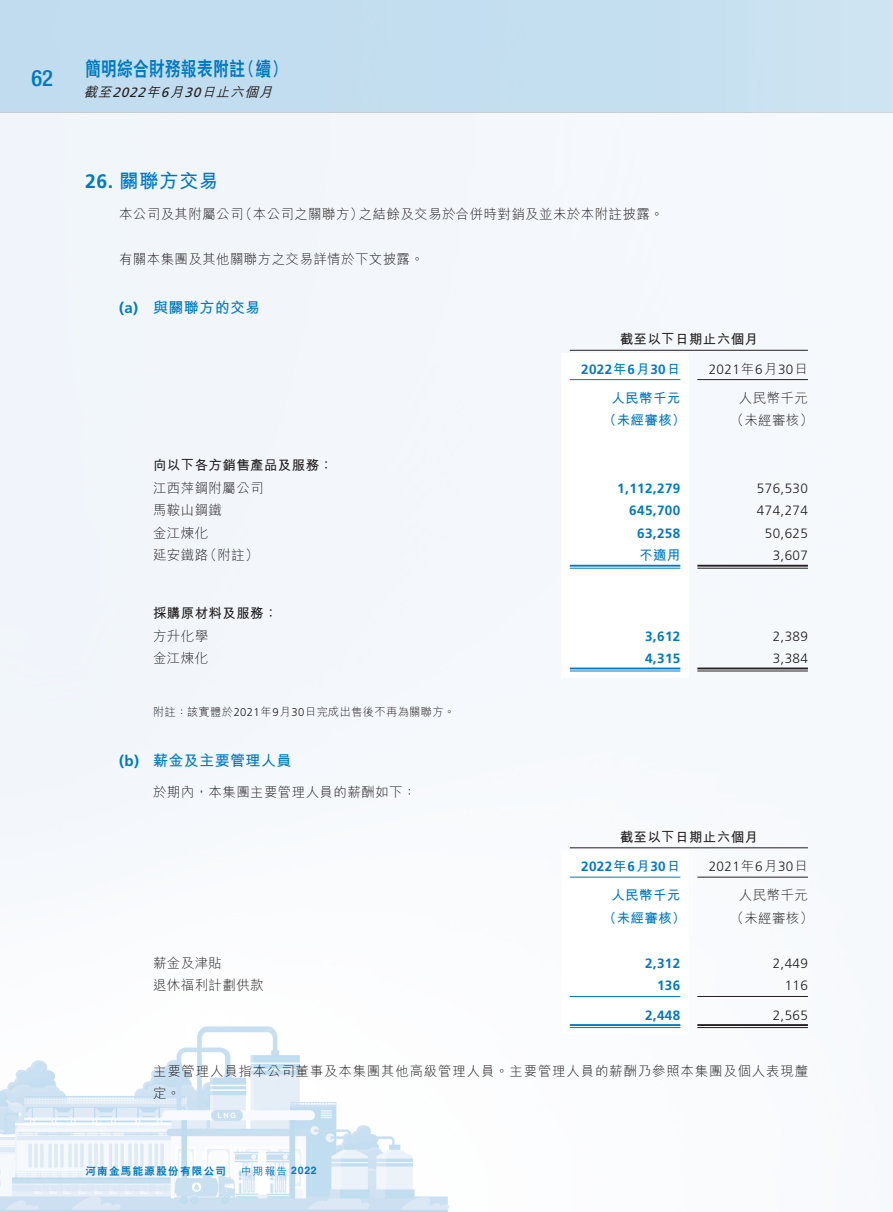
<style>
.page{position:relative;width:893px;height:1212px;background:#fff}
.page>*{position:absolute;margin:0;border:0;box-sizing:border-box;transform-origin:0 0}
.t1{font:500 condensed 22.5px "Helvetica Neue LT Std";color:#0079c2}
.t2{font:800 19.5px "C Hei 2 HK";letter-spacing:.03em;color:#0079c2;scale:.8 1}
.t3{font:700 19.5px "M Hei HK";letter-spacing:.03em;color:#0079c2}
.t4{font:700 15px "M Hei HK";letter-spacing:.03em;color:#0079c2}
.t5{font:300 13.5px "M Hei HK";letter-spacing:.03em;color:#231f20}
.t6{font:300 13.5px "Frutiger LT Std";letter-spacing:.03em;color:#231f20}
.t7{font:700 13.5px "Frutiger LT Std";letter-spacing:.03em;color:#0079c2}
.t8{font:300 13.5px/22.5px "M Hei HK";letter-spacing:.055em;color:#231f20}
.t9{font:700 13.5px "M Hei HK";letter-spacing:.03em;color:#231f20}
.t10{font:700 13.5px "M Hei HK";letter-spacing:.03em;color:#0079c2}
.t11{font:italic 500 13.5px "M Hei HK";color:#231f20}
.t12{font:300 11.25px "M Hei HK";letter-spacing:.03em;color:#231f20}
.t13{font:800 10.5px "C Hei 2 HK";letter-spacing:.125em;color:#0079c2}
.t14{font:500 10.5px "M Hei HK";color:#0079c2}
.s1{font-family:"Frutiger LT Std";font-weight:400}
.s2{font-family:"Frutiger LT Std"}
.s3{font-family:"M Hei HK"}
.s4{font-family:"Helvetica LT Std";font-weight:700}
</style>
<div class="page">
<img style="left:0;top:113px;width:808px;height:1099px">
<svg style="left:0;top:0;width:893px;height:113px;background:#c4deef"></svg>
<svg style="left:561px;top:353px;width:128px;height:325px"></svg>
<hr style="left:570px;top:350px;width:238px;height:1px;background:#231f20">
<hr style="left:570px;top:379px;width:110px;height:1px;background:#0079c2">
<hr style="left:697px;top:379px;width:111px;height:1px;background:#231f20">
<hr style="left:570px;top:565px;width:110px;height:2px;background:#0079c2">
<hr style="left:570px;top:568px;width:110px;height:1px;background:#0079c2">
<hr style="left:697px;top:565px;width:111px;height:2px;background:#231f20">
<hr style="left:697px;top:568px;width:111px;height:1px;background:#231f20">
<hr style="left:570px;top:667px;width:110px;height:2px;background:#0079c2">
<hr style="left:570px;top:671px;width:110px;height:1px;background:#0079c2">
<hr style="left:697px;top:667px;width:111px;height:2px;background:#231f20">
<hr style="left:697px;top:671px;width:111px;height:1px;background:#231f20">
<svg style="left:561px;top:850px;width:128px;height:184px"></svg>
<hr style="left:570px;top:847px;width:238px;height:1px;background:#231f20">
<hr style="left:570px;top:877px;width:110px;height:1px;background:#0079c2">
<hr style="left:697px;top:877px;width:111px;height:1px;background:#231f20">
<hr style="left:570px;top:996px;width:110px;height:1px;background:#0079c2">
<hr style="left:697px;top:996px;width:111px;height:1px;background:#231f20">
<hr style="left:570px;top:1024px;width:110px;height:2px;background:#0079c2">
<hr style="left:570px;top:1027px;width:110px;height:1px;background:#0079c2">
<hr style="left:697px;top:1024px;width:111px;height:2px;background:#231f20">
<hr style="left:697px;top:1027px;width:111px;height:1px;background:#231f20">
<h1 class="t1" style="left:32px;top:65px;width:23px">62</h1>
<h2 class="t2" style="left:85px;top:56px;width:254px">簡明綜合財務報表附註（續）</h2>
<p class="t11" style="left:84px;top:82px;width:195px">截至<span class="s1">2022</span>年<span class="s1">6</span>月<span class="s1">30</span>日止六個月</p>
<h2 class="t3" style="left:85px;top:166px;width:135px"><span class="s2">26.</span> 關聯方交易</h2>
<p class="t5" style="left:119px;top:207px;width:546px">本公司及其附屬公司（本公司之關聯方）之結餘及交易於合併時對銷及並未於本附註披露。</p>
<p class="t5" style="left:119px;top:252px;width:306px">有關本集團及其他關聯方之交易詳情於下文披露。</p>
<p class="t4" style="left:119px;top:297px;width:143px"><span class="s2">(a)</span> 與關聯方的交易</p>
<p class="t9" style="left:620px;top:329px;width:140px">截至以下日期止六個月</p>
<p class="t7" style="left:581px;top:361px;width:101px">2022<span class="s3">年</span>6<span class="s3">月</span>30<span class="s3">日</span></p>
<p class="t6" style="left:709px;top:361px;width:101px">2021<span class="s3">年</span>6<span class="s3">月</span>30<span class="s3">日</span></p>
<p class="t10" style="left:611px;top:388px;width:71px">人民幣千元</p>
<p class="t5" style="left:739px;top:391px;width:71px">人民幣千元</p>
<p class="t10" style="left:603px;top:411px;width:84px">（未經審核）</p>
<p class="t5" style="left:730px;top:413px;width:84px">（未經審核）</p>
<p class="t9" style="left:153px;top:456px;width:182px">向以下各方銷售產品及服務：</p>
<p class="t5" style="left:153px;top:481px;width:112px">江西萍鋼附屬公司</p>
<p class="t7" style="left:617px;top:480px;width:65px">1,112,279</p>
<p class="t6" style="left:757px;top:481px;width:53px">576,530</p>
<p class="t5" style="left:153px;top:503px;width:71px">馬鞍山鋼鐵</p>
<p class="t7" style="left:629px;top:503px;width:53px">645,700</p>
<p class="t6" style="left:757px;top:503px;width:53px">474,274</p>
<p class="t5" style="left:153px;top:526px;width:57px">金江煉化</p>
<p class="t7" style="left:637px;top:525px;width:45px">63,258</p>
<p class="t6" style="left:765px;top:526px;width:45px">50,625</p>
<p class="t5" style="left:153px;top:548px;width:107px">延安鐵路（附註）</p>
<p class="t10" style="left:639px;top:546px;width:43px">不適用</p>
<p class="t6" style="left:773px;top:548px;width:37px">3,607</p>
<p class="t9" style="left:153px;top:603px;width:126px">採購原材料及服務：</p>
<p class="t5" style="left:153px;top:629px;width:57px">方升化學</p>
<p class="t7" style="left:645px;top:628px;width:37px">3,612</p>
<p class="t6" style="left:773px;top:628px;width:37px">2,389</p>
<p class="t5" style="left:153px;top:651px;width:57px">金江煉化</p>
<p class="t7" style="left:645px;top:650px;width:37px">4,315</p>
<p class="t6" style="left:773px;top:651px;width:37px">3,384</p>
<p class="t12" style="left:153px;top:706px;width:304px">附註：該實體於<span class="s2">2021</span>年<span class="s2">9</span>月<span class="s2">30</span>日完成出售後不再為關聯方。</p>
<p class="t4" style="left:119px;top:749px;width:174px"><span class="s2">(b)</span> 薪金及主要管理人員</p>
<p class="t5" style="left:153px;top:785px;width:265px">於期內，本集團主要管理人員的薪酬如下：</p>
<p class="t9" style="left:620px;top:827px;width:140px">截至以下日期止六個月</p>
<p class="t7" style="left:581px;top:858px;width:101px">2022<span class="s3">年</span>6<span class="s3">月</span>30<span class="s3">日</span></p>
<p class="t6" style="left:709px;top:859px;width:101px">2021<span class="s3">年</span>6<span class="s3">月</span>30<span class="s3">日</span></p>
<p class="t10" style="left:611px;top:886px;width:71px">人民幣千元</p>
<p class="t5" style="left:739px;top:888px;width:71px">人民幣千元</p>
<p class="t10" style="left:603px;top:908px;width:84px">（未經審核）</p>
<p class="t5" style="left:730px;top:911px;width:84px">（未經審核）</p>
<p class="t5" style="left:153px;top:956px;width:71px">薪金及津貼</p>
<p class="t7" style="left:645px;top:955px;width:37px">2,312</p>
<p class="t6" style="left:773px;top:955px;width:37px">2,449</p>
<p class="t5" style="left:153px;top:978px;width:112px">退休福利計劃供款</p>
<p class="t7" style="left:657px;top:978px;width:25px">136</p>
<p class="t6" style="left:785px;top:978px;width:25px">116</p>
<p class="t7" style="left:645px;top:1007px;width:37px">2,448</p>
<p class="t6" style="left:773px;top:1007px;width:37px">2,565</p>
<p class="t8" style="left:153px;top:1059px;width:657px">主要管理人員指本公司董事及本集團其他高級管理人員。主要管理人員的薪酬乃參照本集團及個人表現釐定。</p>
<p class="t13" style="left:85px;top:1164px;width:142px">河南金馬能源股份有限公司</p>
<p class="t14" style="left:241px;top:1163px;width:77px">中期報告 <span class="s4">2022</span></p>
</div>
